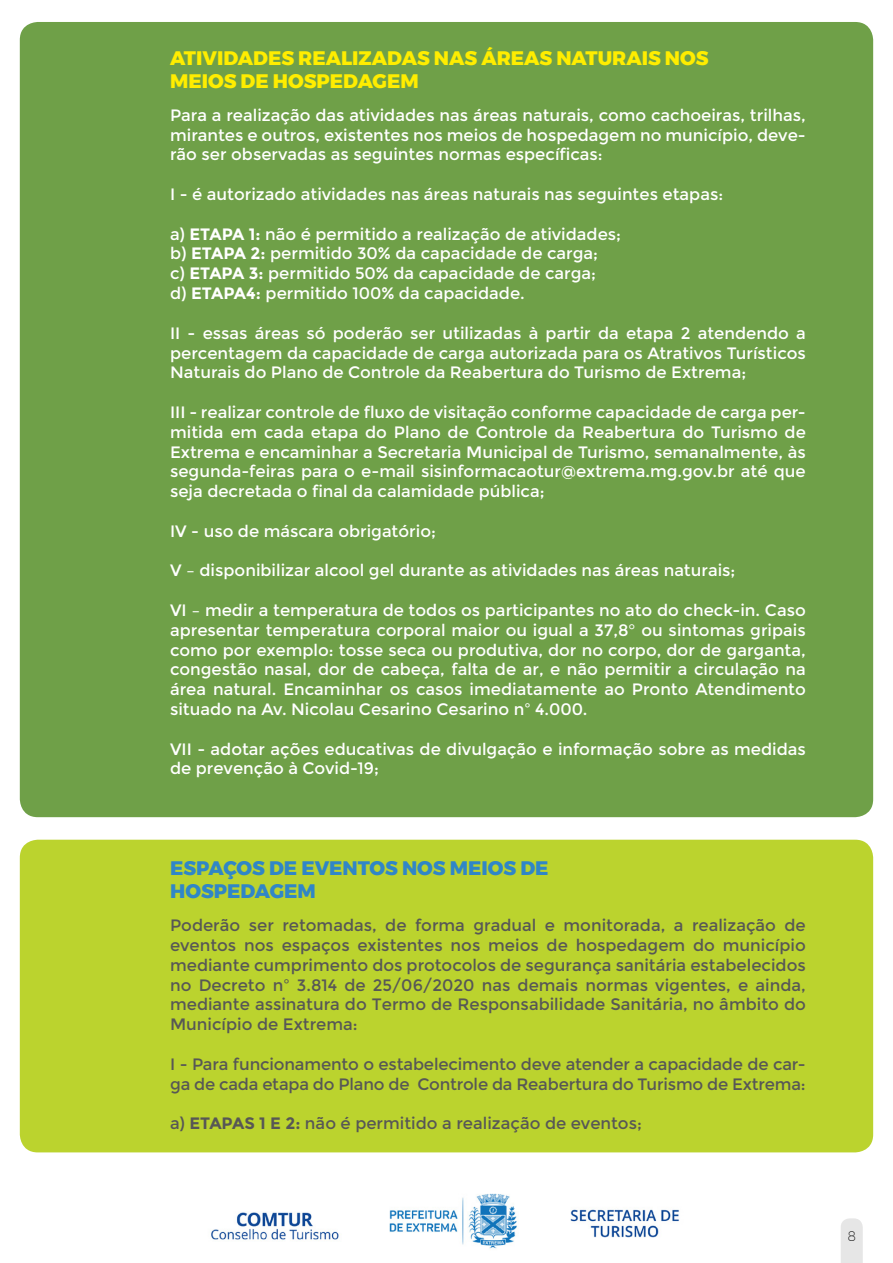
<style>
.page{position:relative;width:893px;height:1263px;background:#fff}
.page>*{position:absolute;margin:0;border:0;box-sizing:border-box;transform-origin:0 0}
.t1{font:800 19.5px/23.4px "Montserrat";color:#ffed00}
.t2{font:800 19.5px/23.4px "Montserrat";color:#3086c7}
.t3{font:16.5px/19.8px "Montserrat";color:#fff;text-align:justify}
.t4{font:16.5px/19.8px "Montserrat";letter-spacing:-.01em;color:#575756;text-align:justify}
.t5{font:200 13.5px "Montserrat";color:#000}
.s1{font-weight:700}
</style>
<div class="page">
<img style="left:211px;top:1193px;width:468px;height:56px">
<svg style="left:841px;top:1218px;width:22px;height:45px"></svg>
<div style="left:20px;top:840px;width:853px;height:312px;background:#bbd32e;border-radius:18px"></div>
<div style="left:20px;top:22px;width:853px;height:795px;background:#6fa048;border-radius:18px"></div>
<p class="t1" style="left:170px;top:46px;width:540px">ATIVIDADES REALIZADAS NAS ÁREAS NATURAIS NOS<br>MEIOS DE HOSPEDAGEM</p>
<p class="t3" style="left:170px;top:105px;width:637px">Para a realização das atividades nas áreas naturais, como cachoeiras, trilhas, mirantes e outros, existentes nos meios de hospedagem no município, deve&shy;rão ser observadas as seguintes normas específicas:</p>
<p class="t3" style="left:170px;top:185px;width:555px">I - é autorizado atividades nas áreas naturais nas seguintes etapas:</p>
<p class="t3" style="left:170px;top:224px;width:453px;text-align:left">a) <span class="s1">ETAPA 1:</span> não é permitido a realização de atividades; b) <span class="s1">ETAPA 2:</span> permitido 30% da capacidade de carga;<br>c) <span class="s1">ETAPA 3:</span> permitido 50% da capacidade de carga;<br>d) <span class="s1">ETAPA4:</span> permitido 100% da capacidade.</p>
<p class="t3" style="left:170px;top:323px;width:637px">II - essas áreas só poderão ser utilizadas à partir da etapa 2 atendendo a percentagem da capacidade de carga autorizada para os Atrativos Turísticos Naturais do Plano de Controle da Reabertura do Turismo de Extrema;</p>
<p class="t3" style="left:170px;top:402px;width:637px">III - realizar controle de fluxo de visitação conforme capacidade de carga per&shy;mitida em cada etapa do Plano de Controle da Reabertura do Turismo de Extrema e encaminhar a Secretaria Municipal de Turismo, semanalmente, às segunda-feiras para o e-mail sisinformacaotur@extrema.mg.gov.br até que seja decretada o final da calamidade pública;</p>
<p class="t3" style="left:170px;top:521px;width:267px">IV - uso de máscara obrigatório;</p>
<p class="t3" style="left:170px;top:561px;width:567px">V – disponibilizar alcool gel durante as atividades nas áreas naturais;</p>
<p class="t3" style="left:170px;top:600px;width:637px">VI – medir a temperatura de todos os participantes no ato do check-in. Caso apresentar temperatura corporal maior ou igual a 37,8° ou sintomas gripais como por exemplo: tosse seca ou produtiva, dor no corpo, dor de garganta, congestão nasal, dor de cabeça, falta de ar, e não permitir a circulação na área natural. Encaminhar os casos imediatamente ao Pronto Atendimento situado na Av. Nicolau Cesarino Cesarino nº 4.000.</p>
<p class="t3" style="left:170px;top:739px;width:637px">VII - adotar ações educativas de divulgação e informação sobre as medidas de prevenção à Covid-19;</p>
<p class="t2" style="left:170px;top:856px;width:380px">ESPAÇOS DE EVENTOS NOS MEIOS DE<br>HOSPEDAGEM</p>
<p class="t4" style="left:170px;top:916px;width:637px">Poderão ser retomadas, de forma gradual e monitorada, a realização de eventos nos espaços existentes nos meios de hospedagem do município mediante cumprimento dos protocolos de segurança sanitária estabelecidos no Decreto nº 3.814 de 25/06/2020 nas demais normas vigentes, e ainda, mediante assinatura do Termo de Responsabilidade Sanitária, no âmbito do Município de Extrema:</p>
<p class="t4" style="left:170px;top:1054px;width:637px">I - Para funcionamento o estabelecimento deve atender a capacidade de car&shy;ga de cada etapa do Plano de Controle da Reabertura do Turismo de Extrema:</p>
<p class="t4" style="left:170px;top:1114px;width:473px">a) <span class="s1">ETAPAS 1 E 2:</span> não é permitido a realização de eventos;</p>
<p class="t5" style="left:847px;top:1226px;width:10px">8</p>
</div>
